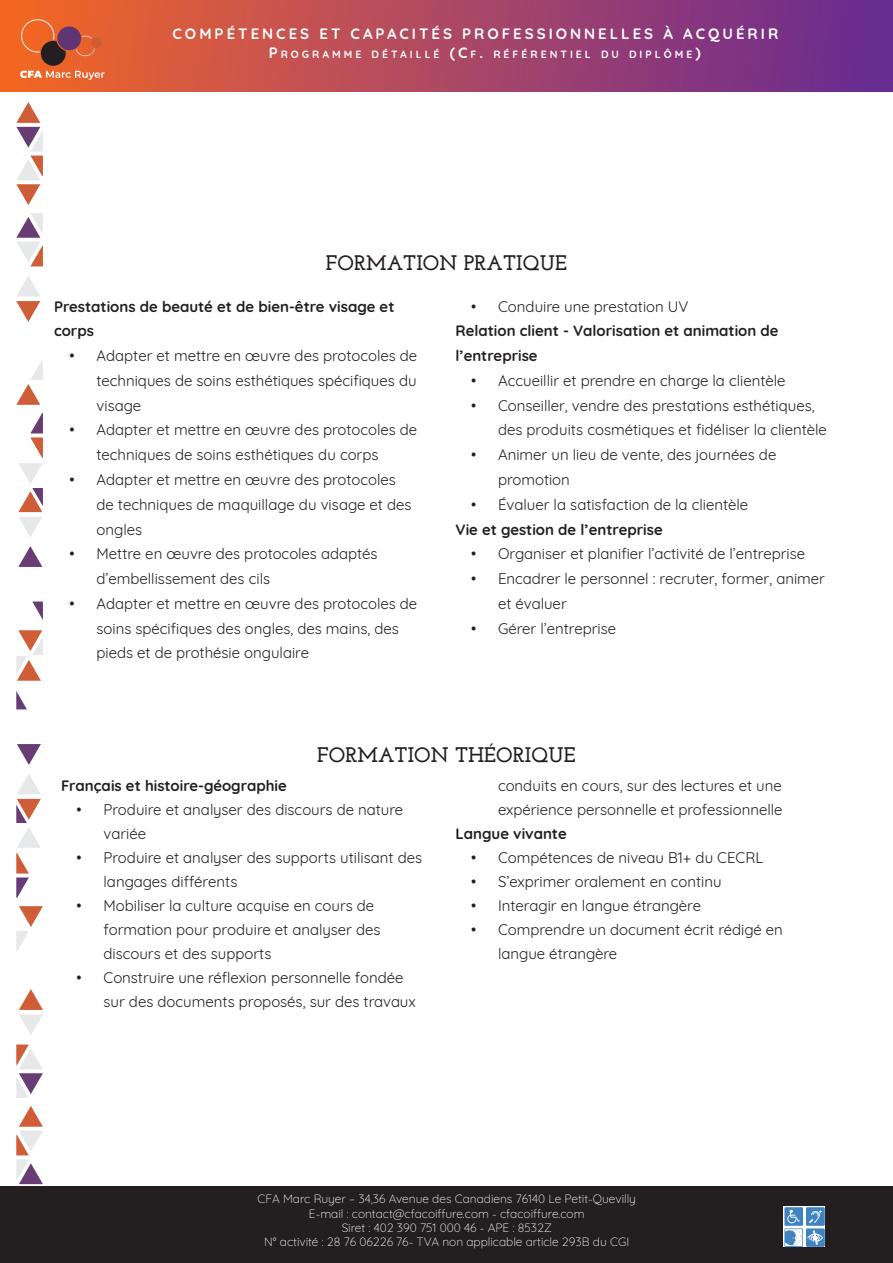
<style>
.page{position:relative;width:893px;height:1263px;background:#fff}
.page>*{position:absolute;margin:0;border:0;box-sizing:border-box;transform-origin:0 0}
.t1{font:700 21px "Josefin Slab";color:#231f20}
.t2{font:15px/24.8px "Quicksand";color:#231f20}
.t3{font:700 15px/24.8px "Quicksand";color:#231f20}
.t4{font:700 15px "Quicksand";letter-spacing:.2em;color:#fff}
.t5{font:300 12px "Quicksand";color:#fff}
.t6{font:700 10.5px "Quicksand";letter-spacing:.285em;color:#fff}
.s1{font-size:15px}
</style>
<div class="page">
<div style="left:0;top:0;width:893px;height:91px;background:linear-gradient(to right,#f56728,#662997)"></div>
<svg style="left:20px;top:19px;width:85px;height:61px;background:#ce633d"></svg>
<svg style="left:16px;top:360px;width:27px;height:45px"></svg>
<svg style="left:16px;top:102px;width:27px;height:103px"></svg>
<svg style="left:16px;top:276px;width:24px;height:46px"></svg>
<svg style="left:16px;top:213px;width:27px;height:53px"></svg>
<svg style="left:18px;top:413px;width:25px;height:124px"></svg>
<svg style="left:18px;top:546px;width:24px;height:21px"></svg>
<svg style="left:32px;top:601px;width:11px;height:19px"></svg>
<svg style="left:16px;top:906px;width:27px;height:45px"></svg>
<svg style="left:16px;top:1106px;width:27px;height:79px"></svg>
<svg style="left:19px;top:989px;width:24px;height:46px"></svg>
<svg style="left:16px;top:1044px;width:27px;height:54px"></svg>
<svg style="left:16px;top:774px;width:25px;height:124px"></svg>
<svg style="left:17px;top:744px;width:24px;height:21px"></svg>
<svg style="left:16px;top:691px;width:11px;height:18px"></svg>
<svg style="left:16px;top:630px;width:27px;height:51px"></svg>
<div style="left:0;top:1186px;width:893px;height:77px;background:#231f20"></div>
<img style="left:784px;top:1207px;width:41px;height:40px">
<p class="t4" style="left:173px;top:22px;width:607px">COMPÉTENCES ET CAPACITÉS PROFESSIONNELLES À ACQUÉRIR</p>
<p class="t6" style="left:269px;top:45px;width:433px"><span class="s1">P</span>ROGRAMME DÉTAILLÉ <span class="s1">(C</span>F<span class="s1">.</span> RÉFÉRENTIEL DU DIP LÔME<span class="s1">)</span></p>
<p class="t1" style="left:326px;top:251px;width:243px">FORMATION PRATIQUE</p>
<p class="t3" style="left:54px;top:293px;width:342px">Prestations de beauté et de bien-être visage et corps</p>
<p class="t2" style="left:97px;top:342px;width:322px;text-align:justify;text-indent:-27px">• Adapter et mettre en œuvre des protocoles de techniques de soins esthétiques spécifiques du visage</p>
<p class="t2" style="left:97px;top:416px;width:322px;text-indent:-27px">• Adapter et mettre en œuvre des protocoles de techniques de soins esthétiques du corps</p>
<p class="t2" style="left:97px;top:466px;width:316px;text-indent:-27px">• Adapter et mettre en œuvre des protocoles de techniques de maquillage du visage et des ongles</p>
<p class="t2" style="left:97px;top:540px;width:283px;text-indent:-27px">• Mettre en œuvre des protocoles adaptés d’embellissement des cils</p>
<p class="t2" style="left:97px;top:589px;width:322px;text-indent:-27px">• Adapter et mettre en œuvre des protocoles de soins spécifiques des ongles, des mains, des pieds et de prothésie ongulaire</p>
<p class="t2" style="left:471px;top:292px;width:219px">• Conduire une prestation UV</p>
<p class="t3" style="left:455px;top:317px;width:325px">Relation client - Valorisation et animation de l’entreprise</p>
<p class="t2" style="left:471px;top:367px;width:316px">• Accueillir et prendre en charge la clientèle</p>
<p class="t2" style="left:498px;top:391px;width:330px;text-indent:-27px">• Conseiller, vendre des prestations esthétiques, des produits cosmétiques et fidéliser la clientèle</p>
<p class="t2" style="left:498px;top:441px;width:280px;text-indent:-27px">• Animer un lieu de vente, des journées de promotion</p>
<p class="t2" style="left:471px;top:490px;width:279px">• Évaluer la satisfaction de la clientèle</p>
<p class="t3" style="left:455px;top:515px;width:209px">Vie et gestion de l’entreprise</p>
<p class="t2" style="left:471px;top:540px;width:336px">• Organiser et planifier l’activité de l’entreprise</p>
<p class="t2" style="left:498px;top:565px;width:329px;text-indent:-27px">• Encadrer le personnel : recruter, former, animer et évaluer</p>
<p class="t2" style="left:471px;top:614px;width:147px">• Gérer l’entreprise</p>
<p class="t1" style="left:317px;top:742px;width:260px">FORMATION THÉORIQUE</p>
<p class="t3" style="left:61px;top:772px;width:227px">Français et histoire-géographie</p>
<p class="t2" style="left:104px;top:796px;width:301px;line-height:24px;text-indent:-27px">• Produire et analyser des discours de nature variée</p>
<p class="t2" style="left:104px;top:844px;width:320px;line-height:24px;text-indent:-27px">• Produire et analyser des supports utilisant des langages différents</p>
<p class="t2" style="left:104px;top:892px;width:278px;line-height:24px;text-indent:-27px">• Mobiliser la culture acquise en cours de formation pour produire et analyser des discours et des supports</p>
<p class="t2" style="left:104px;top:964px;width:314px;line-height:24px;text-indent:-27px">• Construire une réflexion personnelle fondée sur des documents proposés, sur des travaux</p>
<p class="t2" style="left:498px;top:772px;width:286px;line-height:24px">conduits en cours, sur des lectures et une expérience personnelle et professionnelle</p>
<p class="t3" style="left:455px;top:820px;width:113px">Langue vivante</p>
<p class="t2" style="left:471px;top:844px;width:294px">• Compétences de niveau B1+ du CECRL</p>
<p class="t2" style="left:471px;top:868px;width:252px">• S’exprimer oralement en continu</p>
<p class="t2" style="left:471px;top:892px;width:232px">• Interagir en langue étrangère</p>
<p class="t2" style="left:498px;top:916px;width:286px;line-height:24px;text-indent:-27px">• Comprendre un document écrit rédigé en langue étrangère</p>
<p class="t5" style="left:258px;top:1189px;width:380px">CFA Marc Ruyer – 34,36 Avenue des Canadiens 76140 Le Petit-Quevilly</p>
<p class="t5" style="left:309px;top:1204px;width:277px">E-mail : contact@cfacoiffure.com - cfacoiffure.com</p>
<p class="t5" style="left:342px;top:1218px;width:212px">Siret : 402 390 751 000 46 - APE : 8532Z</p>
<p class="t5" style="left:264px;top:1233px;width:367px">N° activité : 28 76 06226 76- TVA non applicable article 293B du CGI</p>
</div>
